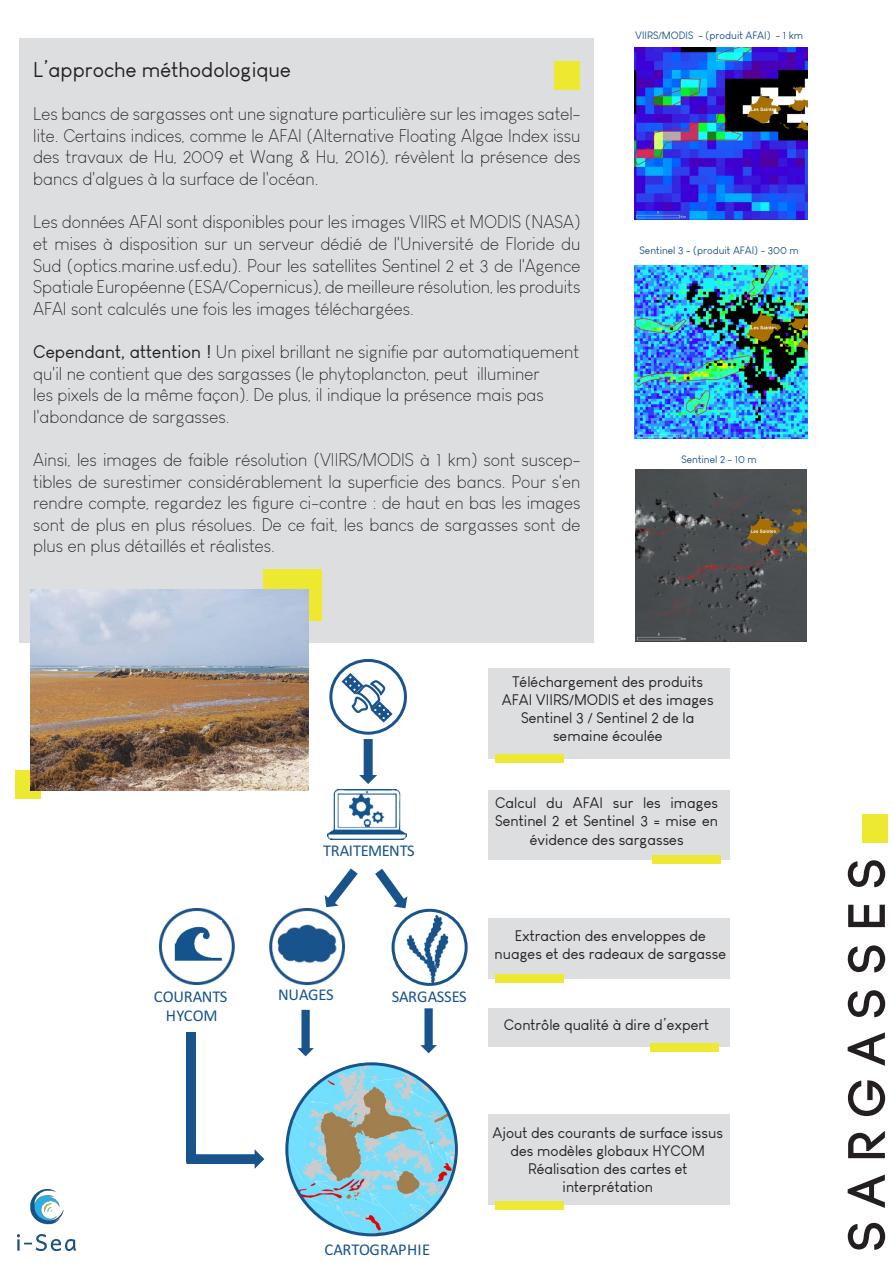
<style>
.page{position:relative;width:893px;height:1263px;background:#fff}
.page>*{position:absolute;margin:0;border:0;box-sizing:border-box;transform-origin:0 0}
.t1{font:700 52.5px "Code";letter-spacing:.3em;color:#231f20}
.t2{font:21px "Louis George Cafe";color:#231f20}
.t3{font:300 18px/21.6px "Louis George Cafe";color:#231f20;text-align:justify}
.t4{font:16.5px "Calibri";letter-spacing:-.01em;color:#18538c}
.t5{font:16.5px "Calibri";letter-spacing:-.035em;color:#18538c}
.t6{font:15px/18px "Louis George Cafe";color:#231f20;text-align:center}
.t7{font:10.5px "Louis George Cafe";color:#185186}
.s1{font-weight:400}
</style>
<div class="page">
<div style="left:488px;top:1009px;width:242px;height:38px;background:#dddee0"></div>
<div style="left:488px;top:1114px;width:242px;height:91px;background:#dddee0"></div>
<div style="left:488px;top:918px;width:242px;height:60px;background:#dddee0"></div>
<div style="left:488px;top:790px;width:242px;height:69px;background:#dddee0"></div>
<div style="left:488px;top:668px;width:242px;height:91px;background:#dddee0"></div>
<div style="left:862px;top:814px;width:26px;height:29px;background:#ede931"></div>
<img style="left:287px;top:1064px;width:169px;height:171px">
<svg style="left:297px;top:1010px;width:17px;height:46px"></svg>
<svg style="left:420px;top:1008px;width:17px;height:45px"></svg>
<svg style="left:186px;top:1149px;width:78px;height:20px"></svg>
<div style="left:186px;top:1032px;width:9px;height:129px;background:#18538c"></div>
<svg style="left:359px;top:739px;width:18px;height:45px"></svg>
<img style="left:159px;top:909px;width:308px;height:75px">
<div style="left:392px;top:909px;width:76px;height:77px;border:3px solid #18538c;border-radius:50%"></div>
<svg style="left:325px;top:868px;width:33px;height:39px"></svg>
<svg style="left:375px;top:869px;width:32px;height:39px"></svg>
<img style="left:328px;top:790px;width:79px;height:49px">
<svg style="left:340px;top:671px;width:54px;height:53px"></svg>
<div style="left:19px;top:38px;width:575px;height:604px;background:#dddee0"></div>
<div style="left:554px;top:61px;width:26px;height:29px;background:#ede931"></div>
<img style="left:635px;top:47px;width:173px;height:173px">
<img style="left:635px;top:266px;width:173px;height:172px">
<img style="left:635px;top:470px;width:172px;height:171px">
<div style="left:495px;top:1201px;width:69px;height:8px;background:#ede931"></div>
<div style="left:329px;top:659px;width:78px;height:76px;border:3px solid #19548c;border-radius:50%"></div>
<div style="left:650px;top:1043px;width:69px;height:8px;background:#ede931"></div>
<div style="left:495px;top:974px;width:69px;height:9px;background:#ede931"></div>
<div style="left:652px;top:855px;width:69px;height:9px;background:#ede931"></div>
<div style="left:495px;top:754px;width:69px;height:8px;background:#ede931"></div>
<img style="left:17px;top:1190px;width:58px;height:60px">
<div style="left:15px;top:770px;width:26px;height:28px;background:#ede931"></div>
<div style="left:264px;top:570px;width:58px;height:51px;background:#ede931"></div>
<img style="left:30px;top:590px;width:278px;height:201px">
<p class="t2" style="left:33px;top:57px;width:259px">L’approche méthodologique</p>
<p class="t3" style="left:33px;top:103px;width:549px">Les bancs de sargasses ont une signature particulière sur les images satel&shy;lite. Certains indices, comme le AFAI (Alternative Floating Algae Index issu des travaux de Hu, 2009 et Wang &amp; Hu, 2016), révèlent la présence des bancs d'algues à la surface de l'océan.</p>
<p class="t3" style="left:33px;top:211px;width:549px">Les données AFAI sont disponibles pour les images VIIRS et MODIS (NASA) et mises à disposition sur un serveur dédié de l'Université de Floride du Sud (optics.marine.usf.edu). Pour les satellites Sentinel 2 et 3 de l'Agence Spatiale Européenne (ESA/Copernicus), de meilleure résolution, les produits AFAI sont calculés une fois les images téléchargées.</p>
<p class="t3" style="left:33px;top:341px;width:547px;text-align:left"><span class="s1">Cependant, attention !</span> Un pixel brillant ne signifie par automatiquement qu'il ne contient que des sargasses (le phytoplancton, peut illuminer<br>les pixels de la même façon). De plus, il indique la présence mais pas l'abondance de sargasses.</p>
<p class="t3" style="left:33px;top:449px;width:549px">Ainsi, les images de faible résolution (VIIRS/MODIS à 1 km) sont suscep&shy;tibles de surestimer considérablement la superficie des bancs. Pour s'en rendre compte, regardez les figure ci-contre : de haut en bas les images sont de plus en plus résolues. De ce fait, les bancs de sargasses sont de plus en plus détaillés et réalistes.</p>
<p class="t7" style="left:635px;top:29px;width:170px">VIIRS/MODIS - (produit AFAI) - 1 km</p>
<p class="t7" style="left:640px;top:244px;width:161px">Sentinel 3 - (produit AFAI) - 300 m</p>
<p class="t7" style="left:681px;top:453px;width:77px">Sentinel 2 - 10 m</p>
<p class="t5" style="left:323px;top:839px;width:93px">TRAITEMENTS</p>
<p class="t4" style="left:154px;top:985px;width:75px">COURANTS</p>
<p class="t4" style="left:278px;top:983px;width:57px">NUAGES</p>
<p class="t4" style="left:392px;top:985px;width:77px">SARGASSES</p>
<p class="t4" style="left:166px;top:1004px;width:53px">HYCOM</p>
<p class="t6" style="left:502px;top:673px;width:213px">Téléchargement des produits<br>AFAI VIIRS/MODIS et des images<br>Sentinel 3 / Sentinel 2 de la semaine écoulée</p>
<p class="t6" style="left:495px;top:794px;width:224px">Calcul du AFAI sur les images<br>Sentinel 2 et Sentinel 3 = mise en évidence des sargasses</p>
<p class="t6" style="left:515px;top:926px;width:193px">Extraction des enveloppes de</p>
<p class="t6" style="left:495px;top:944px;width:233px">nuages et des radeaux de sargasse</p>
<p class="t6" style="left:504px;top:1015px;width:207px">Contrôle qualité à dire d’expert</p>
<p class="t4" style="left:325px;top:1238px;width:107px">CARTOGRAPHIE</p>
<p class="t6" style="left:493px;top:1123px;width:232px">Ajout des courants de surface issus des modèles globaux HYCOM<br>Réalisation des cartes et interprétation</p>
<p class="t1" style="left:840px;top:1250px;width:393px;rotate:-90deg">SARGASSES</p>
</div>
